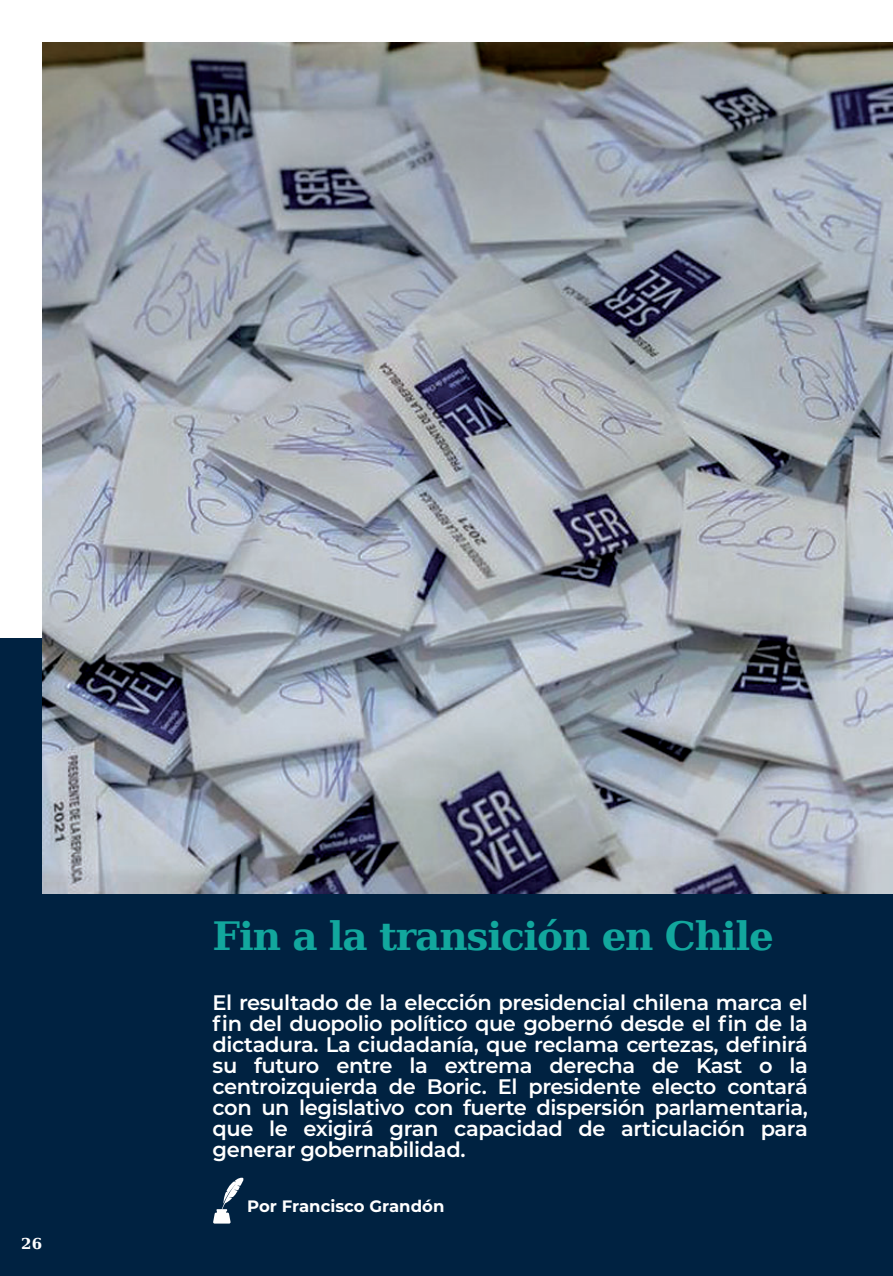
<style>
.page{position:relative;width:893px;height:1276px;background:#fff}
.page>*{position:absolute;margin:0;border:0;box-sizing:border-box;transform-origin:0 0}
.t1{font:700 39px "DejaVu Serif";letter-spacing:-.03em;color:#12a79d}
.t2{font:600 21px/21px "Montserrat";letter-spacing:-.02em;color:#fff;text-align:justify}
.t3{font:700 16.5px "Montserrat";color:#fff}
.t4{font:700 15px "DejaVu Serif";color:#fff}
</style>
<div class="page">
<div style="left:0;top:638px;width:893px;height:638px;background:#002241"></div>
<svg style="left:213px;top:1177px;width:31px;height:46px"></svg>
<img style="left:43px;top:43px;width:850px;height:850px">
<p class="t4" style="left:21px;top:1231px;width:22px">26</p>
<h1 class="t1" style="left:213px;top:905px;width:563px">Fin a la transición en Chile</h1>
<p class="t2" style="left:213px;top:990px;width:597px">El resultado de la elección presidencial chilena marca el fin del duopolio político que gobernó desde el fin de la dictadura. La ciudadanía, que reclama certezas, definirá su futuro entre la extrema derecha de Kast o la centroizquierda de Boric. El presidente electo contará con un legislativo con fuerte dispersión parlamentaria, que le exigirá gran capacidad de articulación para generar gobernabilidad.</p>
<p class="t3" style="left:247px;top:1194px;width:199px">Por Francisco Grandón</p>
</div>
